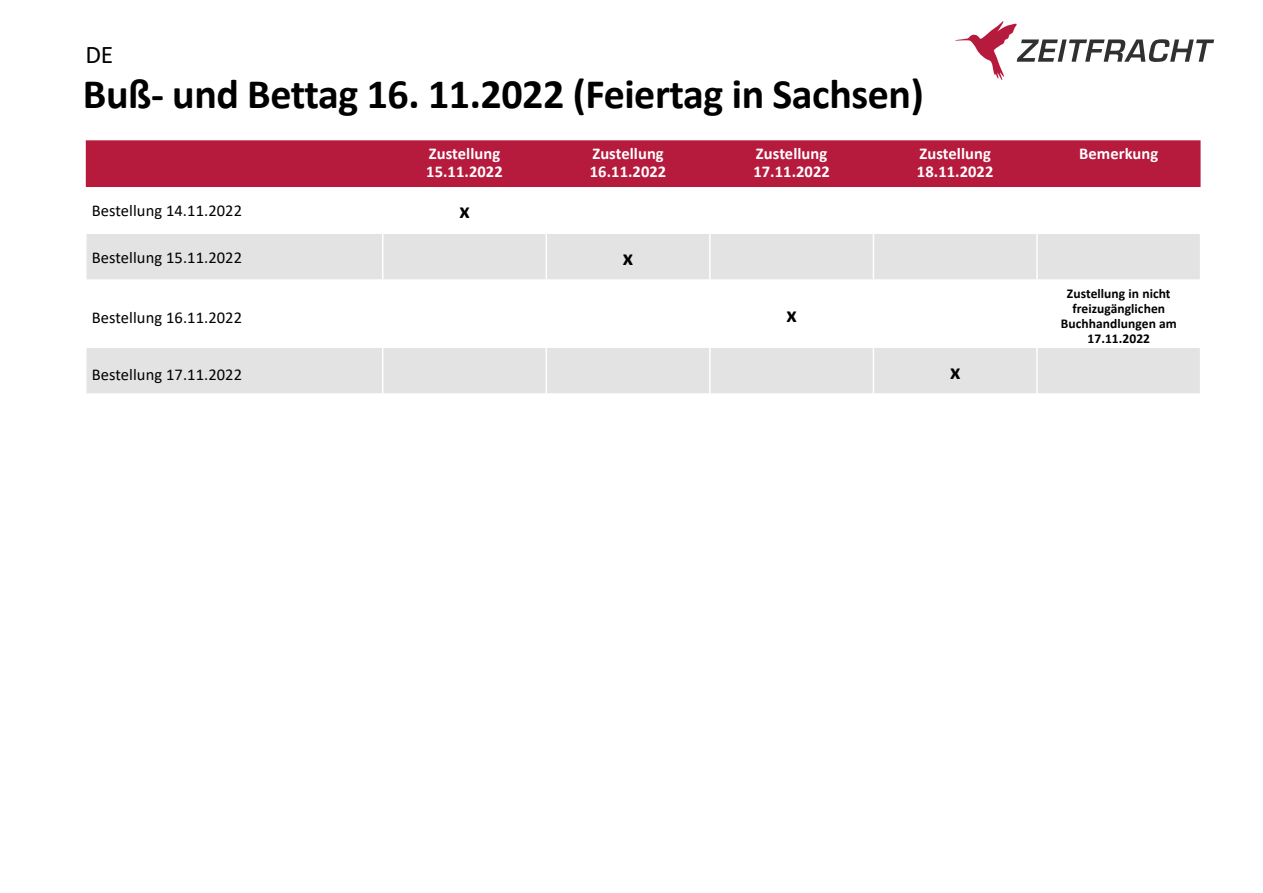
<style>
.page{position:relative;width:1263px;height:893px;background:#fff}
.page>*{position:absolute;margin:0;border:0;box-sizing:border-box;transform-origin:0 0}
.t1{font:700 42px "Calibri";letter-spacing:-.01em;color:#000}
.t2{font:25.5px "Calibri";color:#000}
.t3{font:700 22.5px "Calibri";color:#000}
.t4{font:700 16.5px/18px "Calibri";letter-spacing:.005em;color:#fff}
.t5{font:16.5px "Calibri";letter-spacing:.005em;color:#000}
.t6{font:700 13.5px/15px "Calibri";letter-spacing:.005em;color:#000;text-align:center}
</style>
<div class="page">
<div style="left:86px;top:140px;width:1114px;height:47px;background:#b61a3d"></div>
<svg style="left:87px;top:234px;width:1113px;height:159px;fill:#e3e3e3"></svg>
<hr style="left:383px;top:279px;width:163px;height:2px;background:#fff">
<hr style="left:383px;top:346px;width:163px;height:2px;background:#fff">
<hr style="left:545px;top:234px;width:2px;height:45px;background:#fff">
<hr style="left:546px;top:279px;width:164px;height:2px;background:#fff">
<hr style="left:545px;top:281px;width:2px;height:65px;background:#fff">
<hr style="left:546px;top:346px;width:164px;height:2px;background:#fff">
<hr style="left:545px;top:348px;width:2px;height:45px;background:#fff">
<hr style="left:709px;top:234px;width:2px;height:45px;background:#fff">
<hr style="left:710px;top:279px;width:163px;height:2px;background:#fff">
<hr style="left:709px;top:281px;width:2px;height:65px;background:#fff">
<hr style="left:710px;top:346px;width:163px;height:2px;background:#fff">
<hr style="left:709px;top:348px;width:2px;height:45px;background:#fff">
<hr style="left:873px;top:234px;width:1px;height:45px;background:#fff">
<hr style="left:873px;top:279px;width:164px;height:2px;background:#fff">
<hr style="left:873px;top:281px;width:1px;height:65px;background:#fff">
<hr style="left:873px;top:346px;width:164px;height:2px;background:#fff">
<hr style="left:873px;top:348px;width:1px;height:45px;background:#fff">
<hr style="left:1036px;top:234px;width:2px;height:45px;background:#fff">
<hr style="left:1037px;top:279px;width:164px;height:2px;background:#fff">
<hr style="left:1036px;top:281px;width:2px;height:65px;background:#fff">
<hr style="left:1037px;top:346px;width:164px;height:2px;background:#fff">
<hr style="left:1036px;top:348px;width:2px;height:45px;background:#fff">
<hr style="left:382px;top:234px;width:1px;height:45px;background:#fff">
<hr style="left:85px;top:279px;width:298px;height:2px;background:#fff">
<hr style="left:382px;top:281px;width:1px;height:65px;background:#fff">
<hr style="left:85px;top:346px;width:298px;height:2px;background:#fff">
<hr style="left:382px;top:348px;width:1px;height:45px;background:#fff">
<svg style="left:955px;top:21px;width:259px;height:59px"></svg>
<h2 class="t2" style="left:85px;top:37px;width:29px">DE</h2>
<h1 class="t1" style="left:83px;top:64px;width:842px">Buß- und Bettag 16. 11.2022 (Feiertag in Sachsen)</h1>
<p class="t4" style="left:426px;top:144px;width:78px">Zustellung<br>15.11.2022</p>
<p class="t4" style="left:590px;top:144px;width:78px">Zustellung<br>16.11.2022</p>
<p class="t4" style="left:753px;top:144px;width:78px">Zustellung<br>17.11.2022</p>
<p class="t4" style="left:917px;top:144px;width:78px">Zustellung<br>18.11.2022</p>
<p class="t4" style="left:1079px;top:144px;width:81px">Bemerkung</p>
<p class="t5" style="left:92px;top:199px;width:152px">Bestellung 14.11.2022</p>
<h3 class="t3" style="left:459px;top:195px;width:12px">x</h3>
<p class="t5" style="left:92px;top:246px;width:152px">Bestellung 15.11.2022</p>
<h3 class="t3" style="left:623px;top:242px;width:12px">x</h3>
<p class="t5" style="left:92px;top:306px;width:152px">Bestellung 16.11.2022</p>
<h3 class="t3" style="left:786px;top:299px;width:12px">x</h3>
<p class="t5" style="left:92px;top:363px;width:152px">Bestellung 17.11.2022</p>
<h3 class="t3" style="left:950px;top:356px;width:12px">x</h3>
<p class="t6" style="left:1061px;top:285px;width:118px">Zustellung in nicht freizugänglichen<br>Buchhandlungen am<br>17.11.2022</p>
</div>
